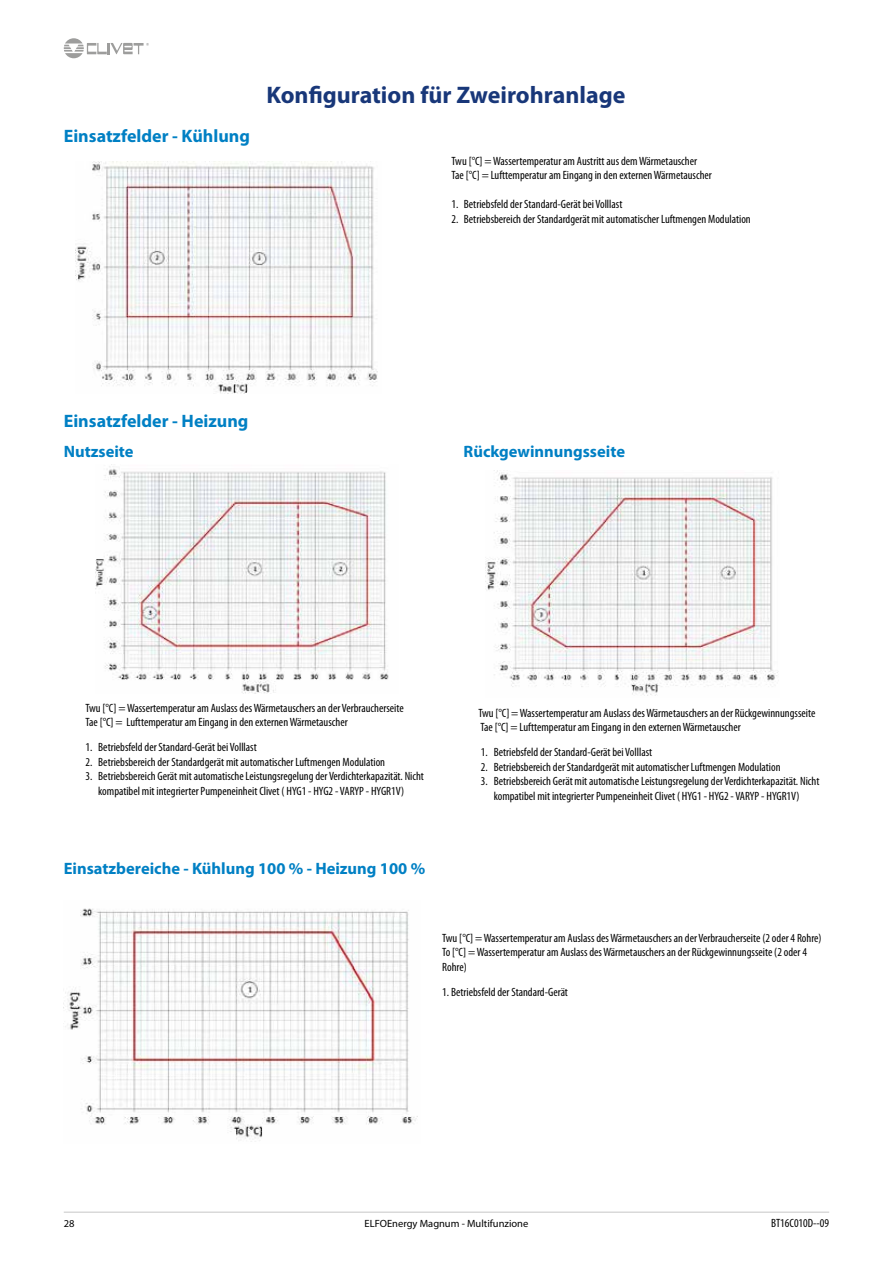
<style>
.page{position:relative;width:893px;height:1263px;background:#fff}
.page>*{position:absolute;margin:0;border:0;box-sizing:border-box;transform-origin:0 0}
.t1{font:700 24px "Myriad Pro";color:#183779}
.t2{font:700 18px "Myriad Pro";color:#0080c4}
.t3{font:700 16.5px "Myriad Pro";color:#0080c4}
.t4{font:condensed 12px/14.4px "Myriad Pro";color:#000}
.t5{font:10.5px "Myriad Pro";color:#000}
</style>
<div class="page">
<svg style="left:64px;top:38px;width:85px;height:20px"></svg>
<hr style="left:64px;top:1212px;width:765px;height:1px;background:#c6c6c6">
<img style="left:75px;top:162px;width:303px;height:231px">
<img style="left:95px;top:464px;width:294px;height:230px">
<img style="left:485px;top:471px;width:293px;height:225px">
<img style="left:65px;top:908px;width:353px;height:234px">
<h2 class="t2" style="left:64px;top:124px;width:188px">Einsatzfelder - Kühlung</h2>
<h1 class="t1" style="left:266px;top:79px;width:360px">Konfiguration für Zweirohranlage</h1>
<p class="t4" style="left:452px;top:154px;width:262px">Twu [°C] = Wassertemperatur am Austritt aus dem Wärmetauscher<br>Tae [°C] = Lufttemperatur am Eingang in den externen Wärmetauscher</p>
<p class="t4" style="left:452px;top:197px;width:172px">1. Betriebsfeld der Standard-Gerät bei Volllast</p>
<p class="t4" style="left:452px;top:211px;width:301px">2. Betriebsbereich der Standardgerät mit automatischer Luftmengen Modulation</p>
<h2 class="t2" style="left:64px;top:409px;width:186px">Einsatzfelder - Heizung</h2>
<h3 class="t3" style="left:64px;top:440px;width:71px">Nutzseite</h3>
<h3 class="t3" style="left:464px;top:440px;width:163px">Rückgewinnungsseite</h3>
<p class="t4" style="left:85px;top:701px;width:320px">Twu [°C] = Wassertemperatur am Auslass des Wärmetauschers an der Verbraucherseite<br>Tae [°C] = Lufttemperatur am Eingang in den externen Wärmetauscher</p>
<p class="t4" style="left:85px;top:740px;width:173px">1. Betriebsfeld der Standard-Gerät bei Volllast</p>
<p class="t4" style="left:85px;top:754px;width:301px">2. Betriebsbereich der Standardgerät mit automatischer Luftmengen Modulation</p>
<p class="t4" style="left:85px;top:769px;width:340px;text-align:center">3. Betriebsbereich Gerät mit automatische Leistungsregelung der Verdichterkapazität. Nicht kompatibel mit integrierter Pumpeneinheit Clivet ( HYG1 - HYG2 - VARYP - HYGR1V)</p>
<p class="t4" style="left:478px;top:706px;width:338px">Twu [°C] = Wassertemperatur am Auslass des Wärmetauschers an der Rückgewinnungsseite<br>Tae [°C] = Lufttemperatur am Eingang in den externen Wärmetauscher</p>
<p class="t4" style="left:481px;top:745px;width:173px">1. Betriebsfeld der Standard-Gerät bei Volllast</p>
<p class="t4" style="left:481px;top:759px;width:301px">2. Betriebsbereich der Standardgerät mit automatischer Luftmengen Modulation</p>
<p class="t4" style="left:481px;top:774px;width:340px;text-align:center">3. Betriebsbereich Gerät mit automatische Leistungsregelung der Verdichterkapazität. Nicht kompatibel mit integrierter Pumpeneinheit Clivet ( HYG1 - HYG2 - VARYP - HYGR1V)</p>
<h3 class="t3" style="left:64px;top:857px;width:363px">Einsatzbereiche - Kühlung 100 % - Heizung 100 %</h3>
<p class="t4" style="left:442px;top:930px;width:381px">Twu [°C] = Wassertemperatur am Auslass des Wärmetauschers an der Verbraucherseite (2 oder 4 Rohre)<br>To [°C] = Wassertemperatur am Auslass des Wärmetauschers an der Rückgewinnungsseite (2 oder 4<br>Rohre)</p>
<p class="t4" style="left:442px;top:985px;width:127px">1. Betriebsfeld der Standard-Gerät</p>
<p class="t5" style="left:64px;top:1217px;width:12px">28</p>
<p class="t5" style="left:365px;top:1217px;width:165px">ELFOEnergy Magnum - Multifunzione</p>
<p class="t4" style="left:771px;top:1216px;width:60px">BT16C010D--09</p>
</div>
